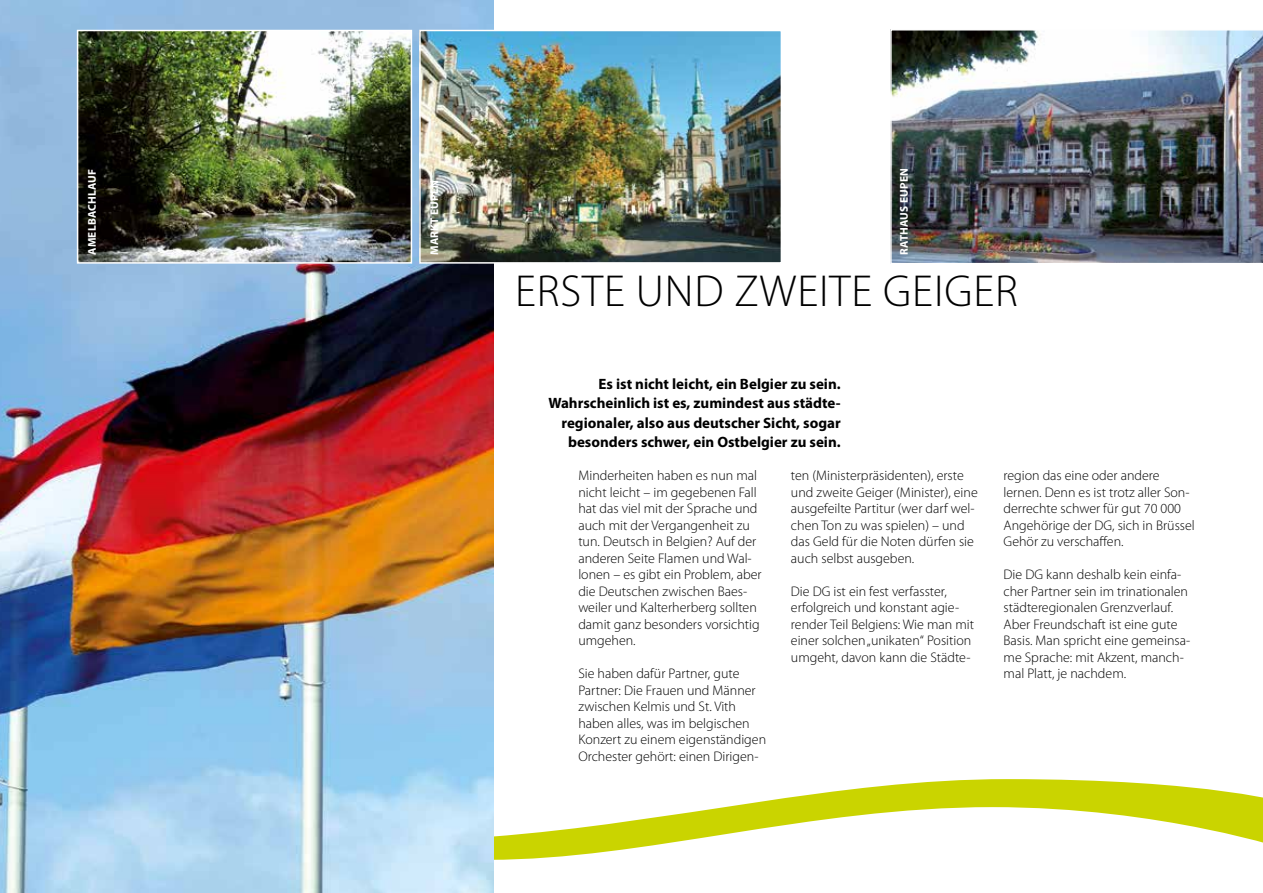
<style>
.page{position:relative;width:1263px;height:893px;background:#fff}
.page>*{position:absolute;margin:0;border:0;box-sizing:border-box;transform-origin:0 0}
.t1{font:300 45px "Myriad Pro";letter-spacing:.02em;color:#000}
.t2{font:700 15px/19.5px "Myriad Pro";color:#000;text-align:right}
.t3{font:300 13.95px/16.5px "Myriad Pro";color:#000}
.t4{font:700 11.25px "Myriad Pro";letter-spacing:.02em;color:#fff}
</style>
<div class="page">
<svg style="left:493px;top:779px;width:770px;height:81px"></svg>
<img style="left:0;top:0;width:493px;height:893px">
<img style="left:890px;top:29px;width:373px;height:235px">
<img style="left:80px;top:33px;width:329px;height:228px">
<div style="left:77px;top:30px;width:335px;height:234px;border:2px solid #fff"></div>
<img style="left:422px;top:33px;width:357px;height:228px">
<div style="left:419px;top:30px;width:363px;height:234px;border:2px solid #fff"></div>
<p class="t4" style="left:86px;top:255px;width:87px;rotate:-90deg">AMELBACHLAUF</p>
<p class="t4" style="left:428px;top:255px;width:76px;rotate:-90deg">MARKT EUPEN</p>
<p class="t4" style="left:898px;top:255px;width:88px;rotate:-90deg">RATHAUS EUPEN</p>
<h1 class="t1" style="left:515px;top:266px;width:504px">ERSTE UND ZWEITE GEIGER</h1>
<p class="t2" style="left:548px;top:374px;width:294px">Es ist nicht leicht, ein Belgier zu sein.<br>Wahrscheinlich ist es, zumindest aus städte&shy;regionaler, also aus deutscher Sicht, sogar besonders schwer, ein Ostbelgier zu sein.</p>
<p class="t3" style="left:578px;top:468px;width:185px">Minderheiten haben es nun mal nicht leicht – im gegebenen Fall hat das viel mit der Sprache und auch mit der Vergangenheit zu tun. Deutsch in Belgien? Auf der anderen Seite Flamen und Wal&shy;lonen – es gibt ein Problem, aber die Deutschen zwischen Baes&shy;weiler und Kalterherberg sollten damit ganz besonders vorsichtig umgehen.</p>
<p class="t3" style="left:578px;top:666px;width:189px">Sie haben dafür Partner, gute<br>Partner: Die Frauen und Männer zwischen Kelmis und St. Vith haben alles, was im belgischen<br>Konzert zu einem eigenständigen<br>Orchester gehört: einen Dirigen-</p>
<p class="t3" style="left:791px;top:468px;width:188px">ten (Ministerpräsidenten), erste und zweite Geiger (Minister), eine ausgefeilte Partitur (wer darf wel&shy;chen Ton zu was spielen) – und das Geld für die Noten dürfen sie auch selbst ausgeben.</p>
<p class="t3" style="left:791px;top:583px;width:184px">Die DG ist ein fest verfasster, erfolgreich und konstant agie&shy;render Teil Belgiens: Wie man mit einer solchen „unikaten“ Position umgeht, davon kann die Städte-</p>
<p class="t3" style="left:1003px;top:468px;width:193px">region das eine oder andere lernen. Denn es ist trotz aller Son&shy;derrechte schwer für gut 70 000<br>Angehörige der DG, sich in Brüssel<br>Gehör zu verschaffen.</p>
<p class="t3" style="left:1003px;top:567px;width:188px">Die DG kann deshalb kein einfa&shy;cher Partner sein im trinationalen städteregionalen Grenzverlauf.<br>Aber Freundschaft ist eine gute<br>Basis. Man spricht eine gemeinsa&shy;me Sprache: mit Akzent, manch&shy;mal Platt, je nachdem.</p>
</div>
